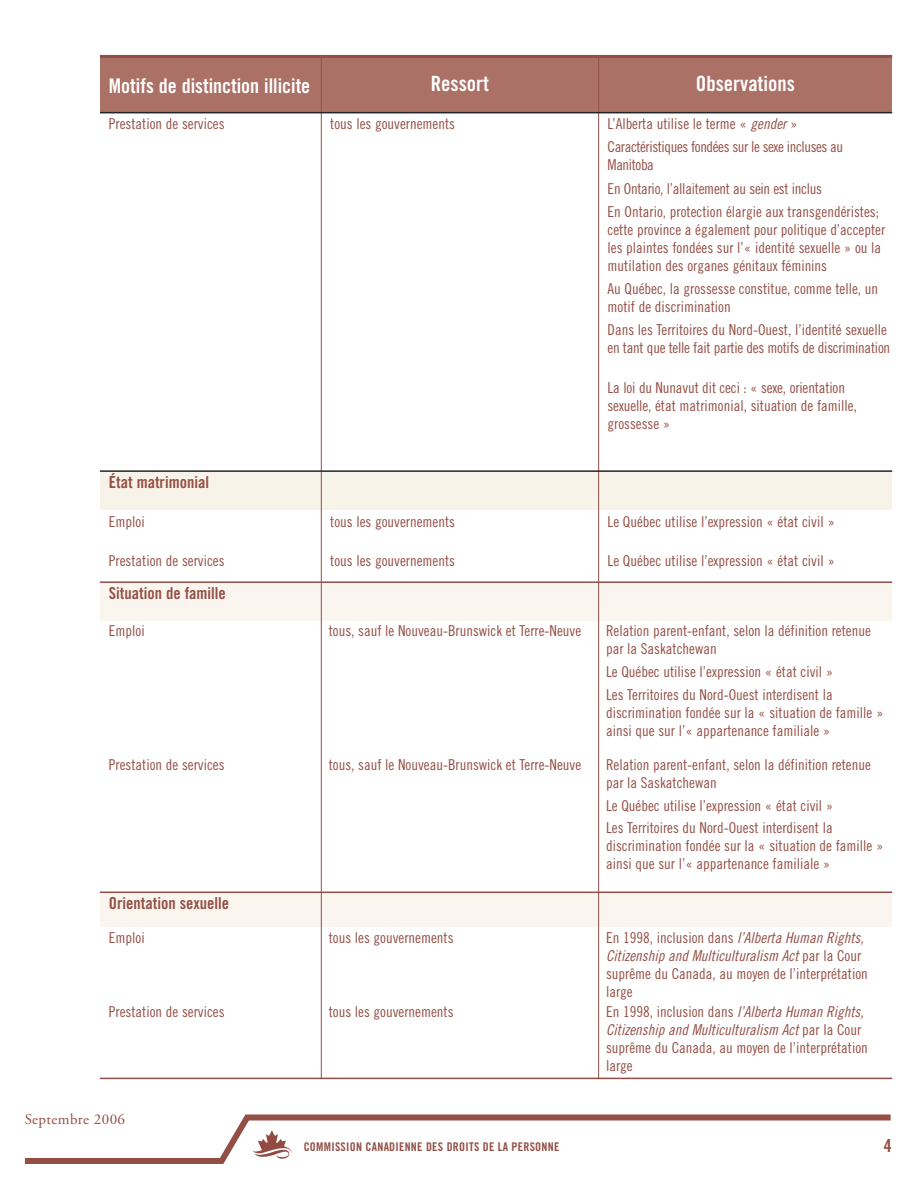
<style>
.page{position:relative;width:918px;height:1188px;background:#fff}
.page>*{position:absolute;margin:0;border:0;box-sizing:border-box;transform-origin:0 0}
.t1{font:21px "Trade Gothic Bold Cond Twenty";color:#fff}
.t2{font:20.25px "Trade Gothic Bold Cond Twenty";color:#fff}
.t3{font:18px "Trade Gothic Bold Cond Twenty";color:#934f45}
.t4{font:16.5px "Trade Gothic Bold Cond Twenty";color:#934f45}
.t5{font:15px/18px "Trade Gothic Cond Eighteen";color:#934f45}
.t6{font:15px/18px "Trade Gothic Cond Eighteen";letter-spacing:-.02em;color:#934f45}
.t7{font:15px/23.4px "Trade Gothic Cond Eighteen";letter-spacing:-.025em;color:#934f45}
.t8{font:15px "Adobe Garamond";letter-spacing:.025em;color:#934f45}
.t9{font:12px "Trade Gothic Bold Cond Twenty";letter-spacing:.02em;color:#934f45}
.s1{font-style:italic}
</style>
<div class="page">
<svg style="left:24px;top:1114px;width:867px;height:50px"></svg>
<div style="left:100px;top:55px;width:221px;height:58px;background:#ab7167"></div>
<div style="left:321px;top:55px;width:278px;height:58px;background:#ab7167"></div>
<div style="left:599px;top:55px;width:293px;height:58px;background:#ab7167"></div>
<div style="left:100px;top:471px;width:221px;height:39px;background:#f8f3e9"></div>
<div style="left:321px;top:471px;width:571px;height:39px;background:#f8f3e9"></div>
<div style="left:100px;top:582px;width:221px;height:39px;background:#faf6ef"></div>
<div style="left:321px;top:582px;width:571px;height:39px;background:#faf6ef"></div>
<div style="left:100px;top:892px;width:221px;height:36px;background:#faf6ef"></div>
<div style="left:321px;top:892px;width:571px;height:36px;background:#faf6ef"></div>
<hr style="left:321px;top:55px;width:1px;height:1024px;background:#934f45">
<hr style="left:598px;top:55px;width:1px;height:1024px;background:#934f45">
<hr style="left:100px;top:55px;width:792px;height:3px;background:#934f45">
<hr style="left:100px;top:112px;width:792px;height:1px;background:#232627">
<hr style="left:100px;top:470px;width:792px;height:2px;background:#232627">
<hr style="left:100px;top:581px;width:792px;height:2px;background:#934f45">
<hr style="left:100px;top:892px;width:792px;height:1px;background:#934f45">
<hr style="left:100px;top:1078px;width:792px;height:1px;background:#934f45">
<h2 class="t2" style="left:109px;top:78px;width:203px">Motifs de distinction illicite</h2>
<h1 class="t1" style="left:431px;top:76px;width:60px">Ressort</h1>
<h1 class="t1" style="left:696px;top:76px;width:101px">Observations</h1>
<p class="t5" style="left:109px;top:116px;width:117px">Prestation de services</p>
<p class="t5" style="left:330px;top:116px;width:126px">tous les gouvernements</p>
<p class="t7" style="left:608px;top:113px;width:237px">L’Alberta utilise le terme « <span class="s1">gender</span>»<br>Caractéristiques fondées sur le sexe incluses au</p>
<p class="t5" style="left:608px;top:154px;width:273px;line-height:23.4px">Manitoba<br>En Ontario, l’allaitement au sein est inclus<br>En Ontario, protection élargie aux transgendéristes;</p>
<p class="t5" style="left:608px;top:222px;width:279px">cette province a également pour politique d’accepter les plaintes fondées sur l’« identité sexuelle » ou la mutilation des organes génitaux féminins</p>
<p class="t5" style="left:608px;top:281px;width:272px">Au Québec, la grossesse constitue, comme telle, un motif de discrimination</p>
<p class="t6" style="left:608px;top:322px;width:284px">Dans les Territoires du Nord-Ouest, l’identité sexuelle en tant que telle fait partie des motifs de discrimination</p>
<p class="t5" style="left:608px;top:380px;width:251px">La loi du Nunavut dit ceci : « sexe, orientation sexuelle, état matrimonial, situation de famille, grossesse »</p>
<p class="t4" style="left:109px;top:476px;width:102px">État matrimonial</p>
<p class="t5" style="left:109px;top:513px;width:37px">Emploi</p>
<p class="t5" style="left:330px;top:513px;width:126px">tous les gouvernements</p>
<p class="t5" style="left:608px;top:513px;width:229px">Le Québec utilise l’expression « état civil »</p>
<p class="t5" style="left:109px;top:553px;width:117px">Prestation de services</p>
<p class="t5" style="left:330px;top:553px;width:126px">tous les gouvernements</p>
<p class="t5" style="left:608px;top:553px;width:229px">Le Québec utilise l’expression « état civil »</p>
<p class="t4" style="left:109px;top:587px;width:119px">Situation de famille</p>
<p class="t5" style="left:109px;top:623px;width:37px">Emploi</p>
<p class="t5" style="left:329px;top:623px;width:254px">tous, sauf le Nouveau-Brunswick et Terre-Neuve</p>
<p class="t5" style="left:606px;top:623px;width:266px">Relation parent-enfant, selon la définition retenue par la Saskatchewan</p>
<p class="t5" style="left:606px;top:662px;width:229px;line-height:22.4px">Le Québec utilise l’expression « état civil »<br>Les Territoires du Nord-Ouest interdisent la</p>
<p class="t5" style="left:606px;top:705px;width:279px">discrimination fondée sur la « situation de famille » ainsi que sur l’« appartenance familiale »</p>
<p class="t5" style="left:109px;top:757px;width:117px">Prestation de services</p>
<p class="t5" style="left:329px;top:757px;width:254px">tous, sauf le Nouveau-Brunswick et Terre-Neuve</p>
<p class="t5" style="left:606px;top:757px;width:266px">Relation parent-enfant, selon la définition retenue par la Saskatchewan</p>
<p class="t5" style="left:606px;top:796px;width:229px;line-height:22.4px">Le Québec utilise l’expression « état civil »<br>Les Territoires du Nord-Ouest interdisent la</p>
<p class="t5" style="left:606px;top:838px;width:279px">discrimination fondée sur la « situation de famille » ainsi que sur l’« appartenance familiale »</p>
<p class="t4" style="left:109px;top:898px;width:122px">Orientation sexuelle</p>
<p class="t5" style="left:109px;top:930px;width:37px">Emploi</p>
<p class="t5" style="left:329px;top:930px;width:126px">tous les gouvernements</p>
<p class="t5" style="left:606px;top:930px;width:263px">En 1998, inclusion dans <span class="s1">l’Alberta Human Rights, Citizenship and Multiculturalism Act</span> p a r l a C o u r suprême du Canada, au moyen de l’interprétation large</p>
<p class="t5" style="left:109px;top:1004px;width:117px">Prestation de services</p>
<p class="t5" style="left:329px;top:1004px;width:126px">tous les gouvernements</p>
<p class="t5" style="left:606px;top:1004px;width:263px">En 1998, inclusion dans <span class="s1">l’Alberta Human Rights, Citizenship and Multiculturalism Act</span> p a r l a C o u r suprême du Canada, au moyen de l’interprétation large</p>
<p class="t8" style="left:25px;top:1114px;width:102px">Septembre 2006</p>
<p class="t9" style="left:304px;top:1142px;width:257px">COMMISSION CANADIENNE DES DROITS DE LA PERSONNE</p>
<p class="t3" style="left:884px;top:1139px;width:9px">4</p>
</div>
